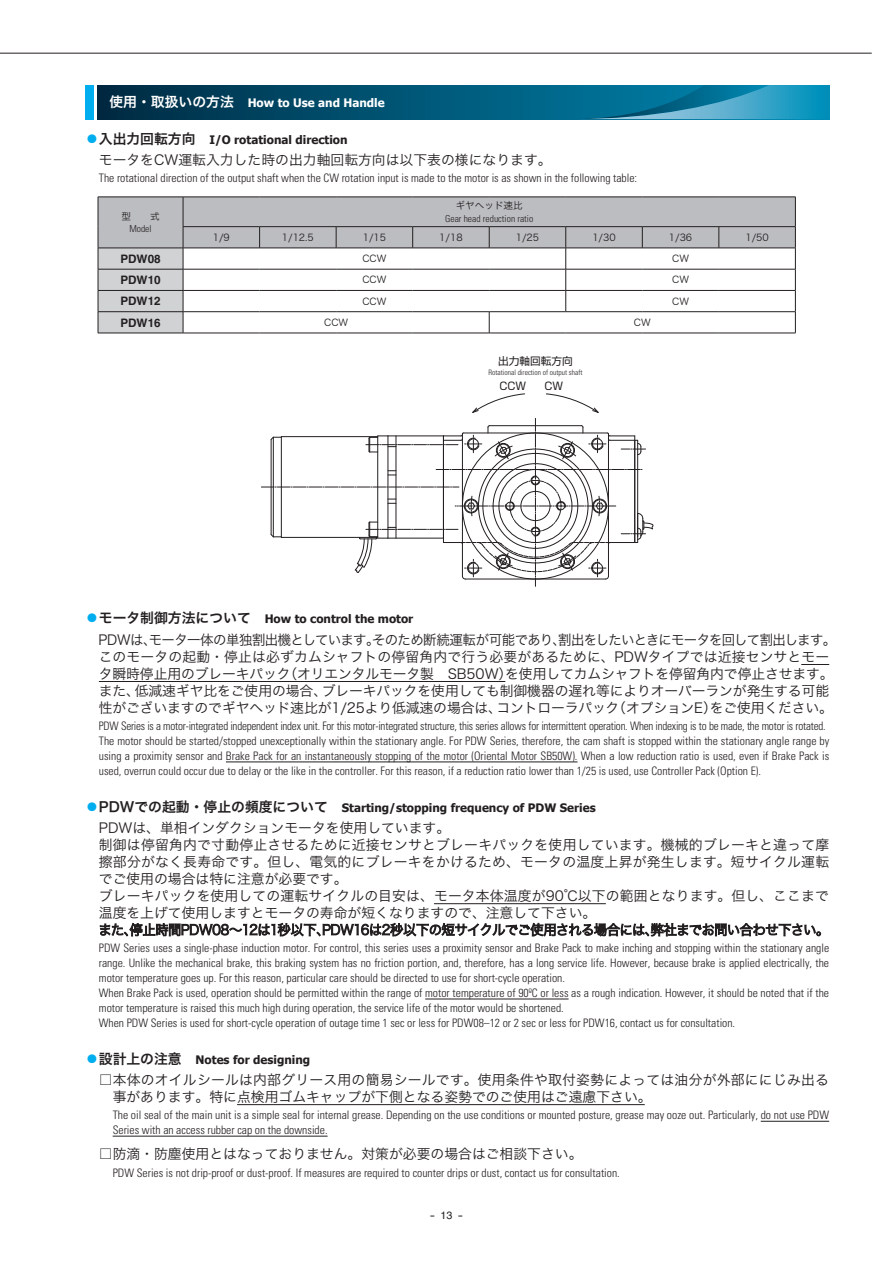
<style>
.page{position:relative;width:893px;height:1263px;background:#fff}
.page>*{position:absolute;margin:0;border:0;box-sizing:border-box;transform-origin:0 0}
.t1{font:13.8px/17px "Hira Kaku Pro W3";color:#231f20}
.t2{font:300 condensed 11.7px/14.9px "Univers";color:#231f20}
.t3{font:300 condensed 11.7px/14.9px "Univers";color:#231f20;scale:.95 1}
.t4{font:700 11.7px "Tahoma";color:#231f20}
.t5{font:700 11.7px "Tahoma";color:#fff}
.t6{font:700 11.7px "Helvetica";color:#231f20}
.t7{font:10.65px "Shin Go Pro";color:#231f20}
.t8{font:10.65px "Helvetica";color:#231f20;scale:1.5 1}
.t9{font:9.6px "Hira Kaku Pro W3";color:#231f20}
.t10{font:300 condensed 9.6px "Univers";color:#231f20}
.t11{font:300 condensed 7.5px "Univers";color:#231f20}
.s1{font-family:"Hira Kaku Pro W6";font-weight:400;font-size:13.8px}
.s2{font-family:"Hira Kaku Pro W6";font-weight:400;font-size:13.8px;color:#00aeef}
</style>
<div class="page">
<svg style="left:801px;top:664px;width:28px;height:1px"></svg>
<hr style="left:99px;top:681px;width:406px;height:1px;background:#231f20">
<hr style="left:226px;top:762px;width:351px;height:1px;background:#231f20">
<hr style="left:434px;top:903px;width:172px;height:1px;background:#231f20">
<hr style="left:425px;top:999px;width:144px;height:1px;background:#231f20">
<hr style="left:237px;top:1104px;width:408px;height:1px;background:#231f20">
<hr style="left:761px;top:1121px;width:68px;height:1px;background:#231f20">
<hr style="left:113px;top:1136px;width:215px;height:1px;background:#231f20">
<svg style="left:98px;top:85px;width:476px;height:34px;background:#004b69"></svg>
<svg style="left:574px;top:85px;width:255px;height:34px;background:#1a88ac"></svg>
<div style="left:85px;top:85px;width:9px;height:34px;background:#00aeef"></div>
<svg style="left:98px;top:197px;width:698px;height:136px"></svg>
<hr style="left:98px;top:333px;width:85px;height:1px;background:#231f20">
<hr style="left:183px;top:333px;width:77px;height:1px;background:#231f20">
<hr style="left:260px;top:333px;width:76px;height:1px;background:#231f20">
<hr style="left:336px;top:333px;width:77px;height:1px;background:#231f20">
<hr style="left:413px;top:333px;width:76px;height:1px;background:#231f20">
<hr style="left:489px;top:333px;width:77px;height:1px;background:#231f20">
<hr style="left:566px;top:333px;width:76px;height:1px;background:#231f20">
<hr style="left:642px;top:333px;width:77px;height:1px;background:#231f20">
<hr style="left:719px;top:333px;width:77px;height:1px;background:#231f20">
<svg style="left:261px;top:393px;width:392px;height:193px"></svg>
<hr style="left:0;top:53px;width:872px;height:1px;background:#231f20">
<p class="t5" style="left:109px;top:95px;width:277px"><span class="s1">使用・取扱いの方法　</span>How to Use and Handle</p>
<p class="t4" style="left:85px;top:132px;width:264px"><span class="s2">⃝</span><span class="s1">入出力回転方向　</span>I/O rotational direction</p>
<p class="t1" style="left:85px;top:151px;width:468px">　モータをCW運転入力した時の出力軸回転方向は以下表の様になります。</p>
<p class="t2" style="left:99px;top:171px;width:540px">The rotational direction of the output shaft when the CW rotation input is made to the motor is as shown in the following table:</p>
<p class="t9" style="left:121px;top:208px;width:40px">型　　式</p>
<p class="t10" style="left:129px;top:223px;width:24px">Model</p>
<p class="t9" style="left:456px;top:197px;width:68px">ギヤヘッド速比</p>
<p class="t10" style="left:445px;top:212px;width:90px">Gear head reduction ratio</p>
<p class="t9" style="left:213px;top:229px;width:19px">1/9</p>
<p class="t9" style="left:282px;top:229px;width:33px">1/12.5</p>
<p class="t9" style="left:363px;top:229px;width:25px">1/15</p>
<p class="t9" style="left:439px;top:229px;width:25px">1/18</p>
<p class="t9" style="left:516px;top:229px;width:25px">1/25</p>
<p class="t9" style="left:592px;top:229px;width:25px">1/30</p>
<p class="t9" style="left:669px;top:229px;width:25px">1/36</p>
<p class="t9" style="left:745px;top:229px;width:25px">1/50</p>
<p class="t6" style="left:120px;top:251px;width:42px">PDW08</p>
<p class="t9" style="left:362px;top:250px;width:26px">CCW</p>
<p class="t9" style="left:672px;top:250px;width:18px">CW</p>
<p class="t6" style="left:120px;top:273px;width:42px">PDW10</p>
<p class="t9" style="left:362px;top:271px;width:26px">CCW</p>
<p class="t9" style="left:672px;top:271px;width:18px">CW</p>
<p class="t6" style="left:120px;top:294px;width:42px">PDW12</p>
<p class="t9" style="left:362px;top:293px;width:26px">CCW</p>
<p class="t9" style="left:672px;top:293px;width:18px">CW</p>
<p class="t6" style="left:120px;top:315px;width:42px">PDW16</p>
<p class="t9" style="left:324px;top:314px;width:26px">CCW</p>
<p class="t9" style="left:634px;top:314px;width:18px">CW</p>
<p class="t7" style="left:498px;top:352px;width:76px">出力軸回転方向</p>
<p class="t11" style="left:488px;top:367px;width:96px">Rotational direction of output shaft</p>
<p class="t7" style="left:499px;top:377px;width:28px">CCW</p>
<p class="t7" style="left:544px;top:377px;width:20px">CW</p>
<p class="t4" style="left:85px;top:611px;width:330px"><span class="s2">⃝</span><span class="s1">モータ制御方法について　</span>How to control the motor</p>
<p class="t1" style="left:99px;top:630px;width:739px">PDWは、モータ一体の単独割出機としています。そのため断続運転が可能であり、割出をしたいときにモータを回して割出します。このモータの起動・停止は必ずカムシャフトの停留角内で行う必要があるために、PDWタイプでは近接センサとモータ瞬時停止用のブレーキパック（オリエンタルモータ製　SB50W）を使用してカムシャフトを停留角内で停止させます。また、低減速ギヤ比をご使用の場合、ブレーキパックを使用しても制御機器の遅れ等によりオーバーランが発生する可能性がございますのでギヤヘッド速比が1/25より低減速の場合は、コントローラパック（オプションE）をご使用ください。</p>
<p class="t3" style="left:99px;top:718px;width:770px">PDW Series is a motor-integrated independent index unit. For this motor-integrated structure, this series allows for intermittent operation. When indexing is to be made, the motor is rotated.<br>The motor should be started/stopped unexceptionally within the stationary angle. For PDW Series, therefore, the cam shaft is stopped within the stationary angle range by using a proximity sensor and Brake Pack for an instantaneously stopping of the motor (Oriental Motor SB50W). When a low reduction ratio is used, even if Brake Pack is used, overrun could occur due to delay or the like in the controller. For this reason, if a reduction ratio lower than 1/25 is used, use Controller Pack (Option E).</p>
<p class="t4" style="left:85px;top:799px;width:512px"><span class="s2">⃝</span><span class="s1">PDWでの起動・停止の頻度について　</span>Starting/stopping frequency of PDW Series</p>
<p class="t1" style="left:98px;top:818px;width:732px">PDWは、単相インダクションモータを使用しています。<br>制御は停留角内で寸動停止させるために近接センサとブレーキパックを使用しています。機械的ブレーキと違って摩擦部分がなく長寿命です。但し、電気的にブレーキをかけるため、モータの温度上昇が発生します。短サイクル運転でご使用の場合は特に注意が必要です。<br>ブレーキパックを使用しての運転サイクルの目安は、モータ本体温度が90℃以下の範囲となります。但し、ここまで温度を上げて使用しますとモータの寿命が短くなりますので、注意して下さい。<br>また、停止時間PDW08～12は1秒以下、PDW16は2秒以下の短サイクルでご使用される場合には、弊社までお問い合わせ下さい。</p>
<p class="t2" style="left:99px;top:940px;width:732px">PDW Series uses a single-phase induction motor. For control, this series uses a proximity sensor and Brake Pack to make inching and stopping within the stationary angle range. Unlike the mechanical brake, this braking system has no friction portion, and, therefore, has a long service life. However, because brake is applied electrically, the motor temperature goes up. For this reason, particular care should be directed to use for short-cycle operation.<br>When Brake Pack is used, operation should be permitted within the range of motor temperature of 90ºC or less as a rough indication. However, it should be noted that if the motor temperature is raised this much high during operation, the service life of the motor would be shortened.<br>When PDW Series is used for short-cycle operation of outage time 1 sec or less for PDW08–12 or 2 sec or less for PDW16, contact us for consultation.</p>
<p class="t4" style="left:85px;top:1051px;width:227px"><span class="s2">⃝</span><span class="s1">設計上の注意　</span>Notes for designing</p>
<p class="t1" style="left:113px;top:1070px;width:718px;text-indent:-14px">□本体のオイルシールは内部グリース用の簡易シールです。使用条件や取付姿勢によっては油分が外部ににじみ出る事があります。特に点検用ゴムキャップが下側となる姿勢でのご使用はご遠慮下さい。</p>
<p class="t2" style="left:113px;top:1107px;width:718px">The oil seal of the main unit is a simple seal for internal grease. Depending on the use conditions or mounted posture, grease may ooze out. Particularly, do not use PDW<br>Series with an access rubber cap on the downside.</p>
<p class="t1" style="left:99px;top:1144px;width:485px">□防滴・防塵使用とはなっておりません。対策が必要の場合はご相談下さい。</p>
<p class="t2" style="left:113px;top:1165px;width:509px">PDW Series is not drip-proof or dust-proof. If measures are required to counter drips or dust, contact us for consultation.</p>
<p class="t8" style="left:430px;top:1209px;width:24px">-13 -</p>
</div>
